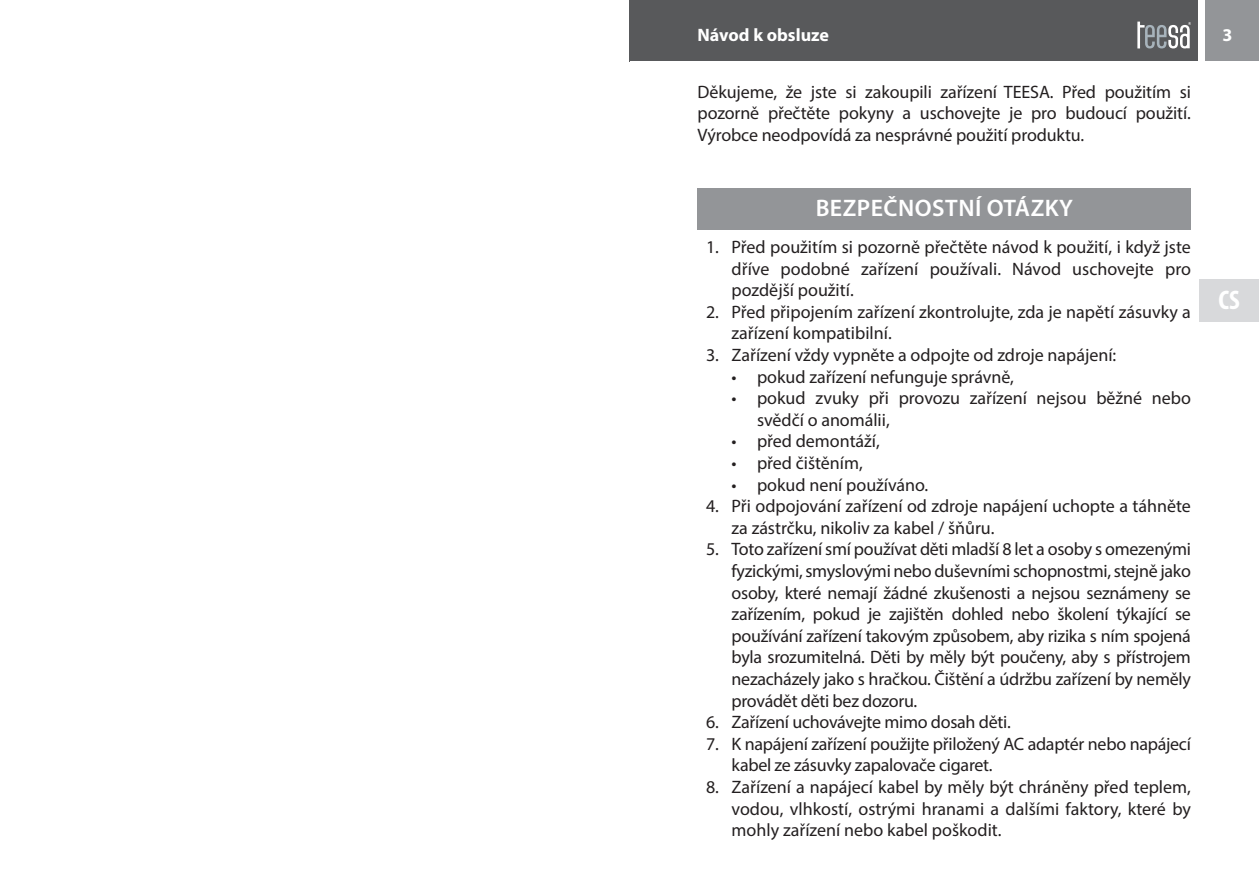
<style>
.page{position:relative;width:1259px;height:893px;background:#fff}
.page>*{position:absolute;margin:0;border:0;box-sizing:border-box;transform-origin:0 0}
.t1{font:700 condensed 27px "Myriad Pro";color:#fff}
.t2{font:600 24px "Myriad Pro";letter-spacing:.02em;color:#fff}
.t3{font:18px/21.6px "Myriad Pro";color:#231f20;text-align:justify}
.t4{font:700 18px "Myriad Pro";color:#fff}
</style>
<div class="page">
<hr style="left:629px;top:0;width:1px;height:62px;background:#58595b">
<div style="left:629px;top:0;width:569px;height:61px;background:#58595b"></div>
<div style="left:1204px;top:0;width:55px;height:61px;background:#939598"></div>
<svg style="left:1137px;top:22px;width:54px;height:26px"></svg>
<div style="left:1199px;top:279px;width:60px;height:42px;background:#d8d9db"></div>
<div style="left:697px;top:188px;width:494px;height:41px;background:#939598"></div>
<p class="t4" style="left:697px;top:27px;width:133px">Návod k obsluze</p>
<p class="t4" style="left:1222px;top:27px;width:11px">3</p>
<p class="t3" style="left:697px;top:83px;width:495px">Děkujeme, že jste si zakoupili zařízení TEESA. Před použitím si pozorně přečtěte pokyny a uschovejte je pro budoucí použití.<br>Výrobce neodpovídá za nesprávné použití produktu.</p>
<h2 class="t2" style="left:815px;top:198px;width:259px">BEZPEČNOSTNÍ OTÁZKY</h2>
<p class="t3" style="left:731px;top:238px;width:461px;text-indent:-26px">1. Před použitím si pozorně přečtěte návod k použití, i když jste dříve podobné zařízení používali. Návod uschovejte pro pozdější použití.</p>
<p class="t3" style="left:731px;top:302px;width:461px;text-indent:-26px">2. Před připojením zařízení zkontrolujte, zda je napětí zásuvky a zařízení kompatibilní.</p>
<p class="t3" style="left:706px;top:346px;width:412px">3. Zařízení vždy vypněte a odpojte od zdroje napájení:</p>
<p class="t3" style="left:731px;top:367px;width:284px">• pokud zařízení nefunguje správně,</p>
<p class="t3" style="left:757px;top:389px;width:435px;text-indent:-26px">• pokud zvuky při provozu zařízení nejsou běžné nebo svědčí o anomálii,</p>
<p class="t3" style="left:731px;top:432px;width:150px">• před demontáží,</p>
<p class="t3" style="left:731px;top:454px;width:133px">• před čištěním,</p>
<p class="t3" style="left:731px;top:475px;width:198px">• pokud není používáno.</p>
<p class="t3" style="left:731px;top:497px;width:461px;text-indent:-26px">4. Při odpojování zařízení od zdroje napájení uchopte a táhněte za zástrčku, nikoliv za kabel / šňůru.</p>
<p class="t3" style="left:731px;top:540px;width:461px;text-indent:-26px">5. Toto zařízení smí používat děti mladší 8 let a osoby s omezenými fyzickými, smyslovými nebo duševními schopnostmi, stejně jako osoby, které nemají žádné zkušenosti a nejsou seznámeny se zařízením, pokud je zajištěn dohled nebo školení týkající se používání zařízení takovým způsobem, aby rizika s ním spojená byla srozumitelná. Děti by měly být poučeny, aby s přístrojem nezacházely jako s hračkou. Čištění a údržbu zařízení by neměly provádět děti bez dozoru.</p>
<p class="t3" style="left:706px;top:713px;width:306px">6. Zařízení uchovávejte mimo dosah děti.</p>
<p class="t3" style="left:731px;top:734px;width:461px;text-indent:-26px">7. K napájení zařízení použijte přiložený AC adaptér nebo napájecí kabel ze zásuvky zapalovače cigaret.</p>
<p class="t3" style="left:731px;top:778px;width:461px;text-indent:-26px">8. Zařízení a napájecí kabel by měly být chráněny před teplem, vodou, vlhkostí, ostrými hranami a dalšími faktory, které by mohly zařízení nebo kabel poškodit.</p>
<h1 class="t1" style="left:1218px;top:288px;width:23px">CS</h1>
</div>
